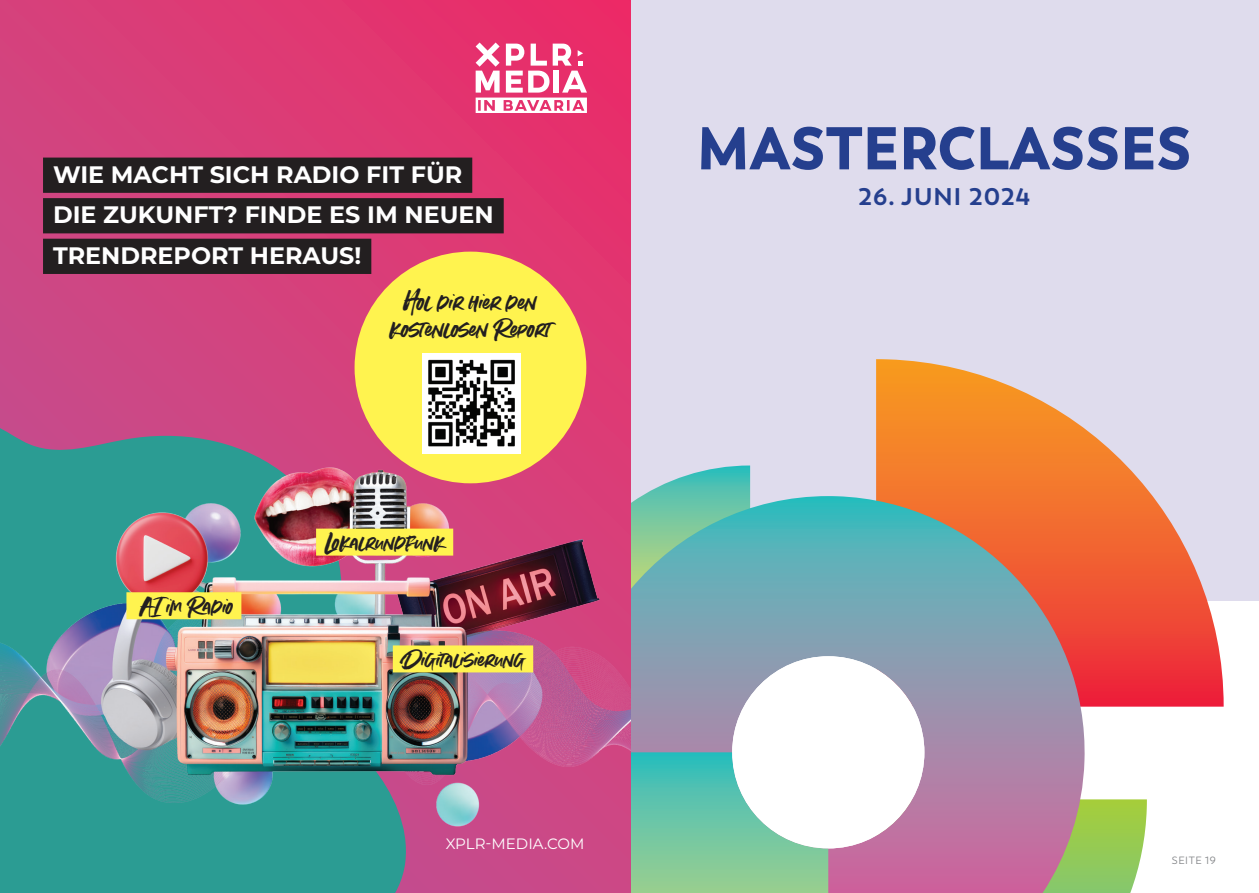
<style>
.page{position:relative;width:1259px;height:893px;background:#fff}
.page>*{position:absolute;margin:0;border:0;box-sizing:border-box;transform-origin:0 0}
.Riesen_Headline{font:900 60px "Trenda";letter-spacing:.01em;color:#253f8e;scale:.95 1}
.t1{font:34.95px/27px "Summer Loving Solid";color:#231f20;text-align:center}
.t2{font:33px "Summer Loving Solid";color:#231f20}
.Kleine_Headline{font:700 24px "Trenda";letter-spacing:.045em;color:#253f8e}
.t3{font:700 23.85px/40.5px "Montserrat";color:#fff}
.t4{font:15px "Montserrat";color:#fff}
.t5{font:10.5px "Trenda";letter-spacing:.055em;color:#808285}
</style>
<div class="page">
<div style="left:0;top:0;width:642px;height:893px;background:linear-gradient(to right,#ce4783,#e8316b)"></div>
<div style="left:0;top:411px;width:378px;height:27px;background:#cc4885"></div>
<img style="left:0;top:438px;width:631px;height:455px">
<svg style="left:475px;top:43px;width:112px;height:69px"></svg>
<div style="left:43px;top:158px;width:429px;height:35px;background:#231f20"></div>
<div style="left:43px;top:198px;width:461px;height:35px;background:#231f20"></div>
<div style="left:43px;top:239px;width:328px;height:35px;background:#231f20"></div>
<div style="left:354px;top:252px;width:232px;height:231px;background:#fff34f;border-radius:50%"></div>
<img style="left:422px;top:353px;width:98px;height:100px">
<div style="left:316px;top:529px;width:137px;height:27px;background:#fff34f"></div>
<div style="left:393px;top:645px;width:140px;height:27px;background:#fff34f"></div>
<div style="left:126px;top:592px;width:115px;height:27px;background:#fff34f"></div>
<div style="left:631px;top:0;width:628px;height:601px;background:#dfdced"></div>
<svg style="left:876px;top:359px;width:347px;height:348px"></svg>
<svg style="left:642px;top:465px;width:108px;height:31px"></svg>
<svg style="left:1089px;top:799px;width:58px;height:94px;background:#a0cf63"></svg>
<svg style="left:631px;top:496px;width:458px;height:397px;background:#97949f"></svg>
<svg style="left:631px;top:752px;width:197px;height:141px;background:#6fc6a2"></svg>
<div style="left:732px;top:656px;width:192px;height:192px;background:#fff;border-radius:50%"></div>
<p class="t3" style="left:53px;top:153px;width:442px">WIE MACHT SICH RADIO FIT FÜR<br>DIE ZUKUNFT? FINDE ES IM NEUEN<br>TRENDREPORT HERAUS!</p>
<p class="t1" style="left:389px;top:287px;width:162px">Hol dir hier den kostenlosen Report</p>
<p class="t2" style="left:140px;top:586px;width:94px">AI im Radio</p>
<p class="t2" style="left:324px;top:522px;width:122px">Lokalrundfunk</p>
<p class="t2" style="left:401px;top:639px;width:125px">Digitalisierung</p>
<p class="t4" style="left:446px;top:833px;width:140px">XPLR-MEDIA.COM</p>
<p class="Riesen_Headline" style="left:697px;top:110px;width:521px">MASTERCLASSES</p>
<p class="Kleine_Headline" style="left:858px;top:181px;width:173px">26. JUNI 2024</p>
<p class="t5" style="left:1172px;top:854px;width:46px">SEITE 19</p>
</div>
